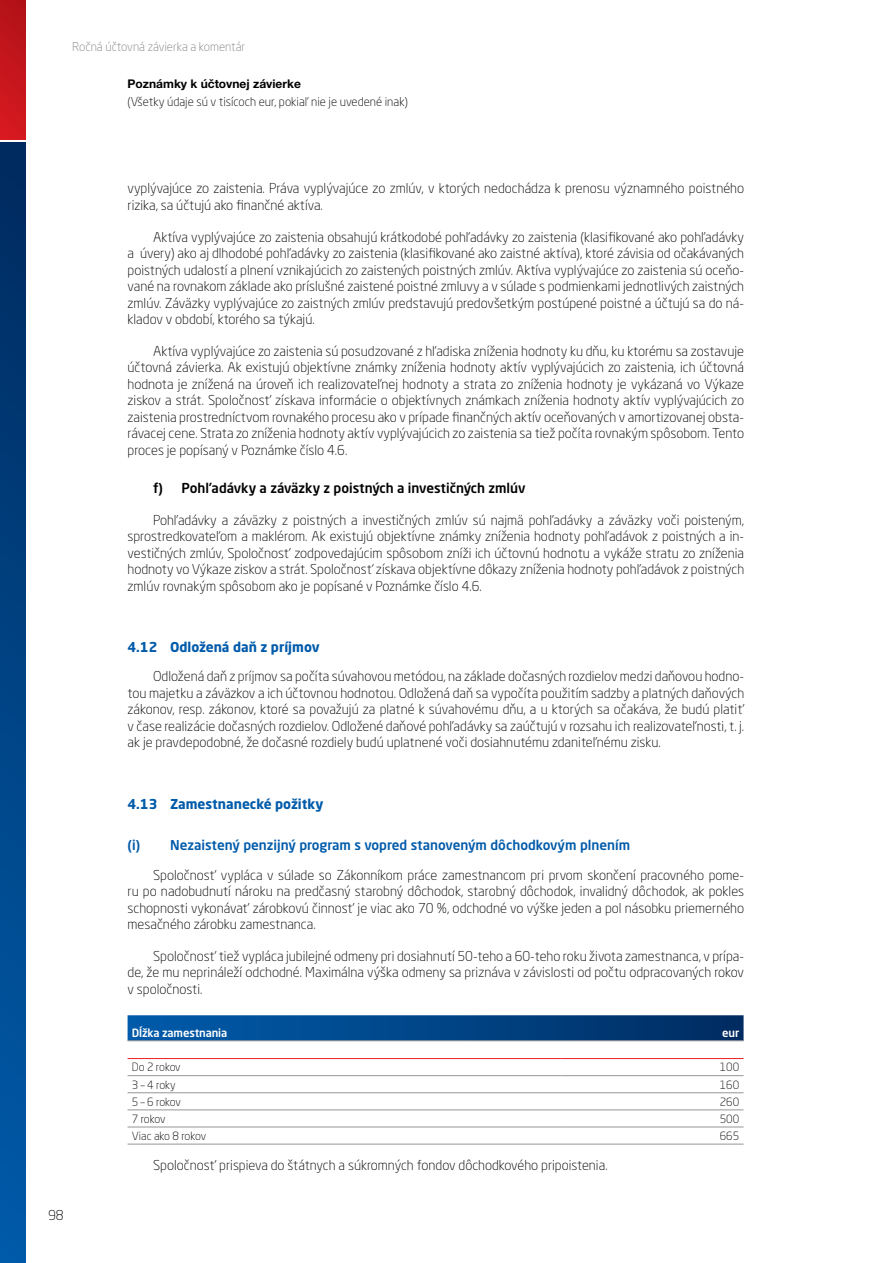
<style>
.page{position:relative;width:893px;height:1263px;background:#fff}
.page>*{position:absolute;margin:0;border:0;box-sizing:border-box;transform-origin:0 0}
.UZ-text_SK{font:300 13.5px/16.5px "Neo Sans W1 G";color:#000;text-align:justify}
.UZ-Podnadpis_SK{font:500 13.5px "Neo Sans W1 G";color:#005baa}
.UZ-podnadpis_-_2{font:500 13.5px "Neo Sans W1 G";color:#000}
.UZ-Nadpis_SK{font:700 13.5px "Neo Sans W1 G";color:#005baa}
.t1{font:300 12px "Neo Sans W1 G";color:#000}
.t2{font:300 12px "Neo Sans W1 G";color:#808285}
.t3{font:700 12px "Helvetica Neue LT Pro";color:#000}
.tabulka_text_SK{font:300 11.25px "Neo Sans W1 G";color:#000}
.tabulka_text_SK-2{font:500 11.25px "Neo Sans W1 G";letter-spacing:-.01em;color:#fff}
</style>
<div class="page">
<div style="left:0;top:0;width:26px;height:139px;background:linear-gradient(to bottom,#b21217,#d71921)"></div>
<div style="left:0;top:142px;width:26px;height:1121px;background:linear-gradient(to bottom,#002b5f,#005baa)"></div>
<svg style="left:128px;top:1015px;width:616px;height:25px;background:#034687"></svg>
<hr style="left:128px;top:1075px;width:433px;height:1px;background:#939598">
<hr style="left:561px;top:1075px;width:183px;height:1px;background:#939598">
<hr style="left:128px;top:1092px;width:433px;height:1px;background:#939598">
<hr style="left:561px;top:1092px;width:183px;height:1px;background:#939598">
<hr style="left:128px;top:1109px;width:433px;height:1px;background:#939598">
<hr style="left:561px;top:1109px;width:183px;height:1px;background:#939598">
<hr style="left:128px;top:1127px;width:433px;height:1px;background:#939598">
<hr style="left:561px;top:1127px;width:183px;height:1px;background:#939598">
<hr style="left:128px;top:1144px;width:433px;height:1px;background:#939598">
<hr style="left:561px;top:1144px;width:183px;height:1px;background:#939598">
<hr style="left:128px;top:1040px;width:433px;height:1px;background:#939598">
<hr style="left:561px;top:1040px;width:183px;height:1px;background:#939598">
<hr style="left:128px;top:1058px;width:433px;height:1px;background:#ed1d24">
<hr style="left:561px;top:1058px;width:183px;height:1px;background:#ed1d24">
<p class="t2" style="left:72px;top:39px;width:175px">Ročná účtovná závierka a komentár</p>
<p class="t3" style="left:128px;top:76px;width:175px">Poznámky k účtovnej závierke</p>
<p class="t1" style="left:128px;top:94px;width:282px">(Všetky údaje sú v tisícoch eur, pokiaľ nie je uvedené inak)</p>
<p class="UZ-text_SK" style="left:48px;top:1207px;width:17px">98</p>
<p class="UZ-text_SK" style="left:128px;top:180px;width:618px">vyplývajúce zo zaistenia. Práva vyplývajúce zo zmlúv, v ktorých nedochádza k prenosu významného poistného rizika, sa účtujú ako finančné aktíva.</p>
<p class="UZ-text_SK" style="left:128px;top:228px;width:618px;text-indent:26px">Aktíva vyplývajúce zo zaistenia obsahujú krátkodobé pohľadávky zo zaistenia (klasifikované ako pohľadávky a úvery) ako aj dlhodobé pohľadávky zo zaistenia (klasifikované ako zaistné aktíva), ktoré závisia od očakávaných poistných udalostí a plnení vznikajúcich zo zaistených poistných zmlúv. Aktíva vyplývajúce zo zaistenia sú oceňo&shy;vané na rovnakom základe ako príslušné zaistené poistné zmluvy a v súlade s podmienkami jednotlivých zaistných zmlúv. Záväzky vyplývajúce zo zaistných zmlúv predstavujú predovšetkým postúpené poistné a účtujú sa do ná&shy;kladov v období, ktorého sa týkajú.</p>
<p class="UZ-text_SK" style="left:128px;top:342px;width:618px;text-indent:26px">Aktíva vyplývajúce zo zaistenia sú posudzované z hľadiska zníženia hodnoty ku dňu, ku ktorému sa zostavuje účtovná závierka. Ak existujú objektívne známky zníženia hodnoty aktív vyplývajúcich zo zaistenia, ich účtovná hodnota je znížená na úroveň ich realizovateľnej hodnoty a strata zo zníženia hodnoty je vykázaná vo Výkaze ziskov a strát. Spoločnosť získava informácie o objektívnych známkach zníženia hodnoty aktív vyplývajúcich zo zaistenia prostredníctvom rovnakého procesu ako v prípade finančných aktív oceňovaných v amortizovanej obsta&shy;rávacej cene. Strata zo zníženia hodnoty aktív vyplývajúcich zo zaistenia sa tiež počíta rovnakým spôsobom. Tento proces je popísaný v Poznámke číslo 4.6.</p>
<p class="UZ-podnadpis_-_2" style="left:153px;top:479px;width:374px">f) Pohľadávky a záväzky z poistných a investičných zmlúv</p>
<p class="UZ-text_SK" style="left:128px;top:511px;width:618px;text-indent:26px">Pohľadávky a záväzky z poistných a investičných zmlúv sú najmä pohľadávky a záväzky voči poisteným, sprostredkovateľom a maklérom. Ak existujú objektívne známky zníženia hodnoty pohľadávok z poistných a in&shy;vestičných zmlúv, Spoločnosť zodpovedajúcim spôsobom zníži ich účtovnú hodnotu a vykáže stratu zo zníženia hodnoty vo Výkaze ziskov a strát. Spoločnosť získava objektívne dôkazy zníženia hodnoty pohľadávok z poistných zmlúv rovnakým spôsobom ako je popísané v Poznámke číslo 4.6.</p>
<p class="UZ-Nadpis_SK" style="left:128px;top:638px;width:194px">4.12 Odložená daň z príjmov</p>
<p class="UZ-text_SK" style="left:128px;top:668px;width:618px;text-indent:26px">Odložená daň z príjmov sa počíta súvahovou metódou, na základe dočasných rozdielov medzi daňovou hodno&shy;tou majetku a záväzkov a ich účtovnou hodnotou. Odložená daň sa vypočíta použitím sadzby a platných daňových zákonov, resp. zákonov, ktoré sa považujú za platné k súvahovému dňu, a u ktorých sa očakáva, že budú platiť v čase realizácie dočasných rozdielov. Odložené daňové pohľadávky sa zaúčtujú v rozsahu ich realizovateľnosti, t. j. ak je pravdepodobné, že dočasné rozdiely budú uplatnené voči dosiahnutému zdaniteľnému zisku.</p>
<p class="UZ-Nadpis_SK" style="left:128px;top:795px;width:197px">4.13 Zamestnanecké požitky</p>
<p class="UZ-Podnadpis_SK" style="left:128px;top:837px;width:504px">(i) Nezaistený penzijný program s vopred stanoveným dôchodkovým plnením</p>
<p class="UZ-text_SK" style="left:128px;top:866px;width:618px;text-indent:26px">Spoločnosť vypláca v súlade so Zákonníkom práce zamestnancom pri prvom skončení pracovného pome&shy;ru po nadobudnutí nároku na predčasný starobný dôchodok, starobný dôchodok, invalidný dôchodok, ak pokles schopnosti vykonávať zárobkovú činnosť je viac ako 70 %, odchodné vo výške jeden a pol násobku priemerného mesačného zárobku zamestnanca.</p>
<p class="UZ-text_SK" style="left:128px;top:947px;width:618px;text-indent:26px">Spoločnosť tiež vypláca jubilejné odmeny pri dosiahnutí 50-teho a 60-teho roku života zamestnanca, v prípa&shy;de, že mu neprináleží odchodné. Maximálna výška odmeny sa priznáva v závislosti od počtu odpracovaných rokov v spoločnosti.</p>
<p class="tabulka_text_SK-2" style="left:132px;top:1025px;width:97px">Dĺžka zamestnania</p>
<p class="tabulka_text_SK-2" style="left:722px;top:1025px;width:19px">eur</p>
<p class="tabulka_text_SK" style="left:132px;top:1060px;width:50px">Do 2 rokov</p>
<p class="tabulka_text_SK" style="left:720px;top:1060px;width:21px">100</p>
<p class="tabulka_text_SK" style="left:132px;top:1077px;width:45px">3 – 4 roky</p>
<p class="tabulka_text_SK" style="left:720px;top:1077px;width:21px">160</p>
<p class="tabulka_text_SK" style="left:132px;top:1094px;width:51px">5 – 6 rokov</p>
<p class="tabulka_text_SK" style="left:720px;top:1094px;width:21px">260</p>
<p class="tabulka_text_SK" style="left:132px;top:1112px;width:35px">7 rokov</p>
<p class="tabulka_text_SK" style="left:720px;top:1112px;width:21px">500</p>
<p class="tabulka_text_SK" style="left:132px;top:1129px;width:76px">Viac ako 8 rokov</p>
<p class="tabulka_text_SK" style="left:720px;top:1129px;width:21px">665</p>
<p class="UZ-text_SK" style="left:153px;top:1157px;width:456px">Spoločnosť prispieva do štátnych a súkromných fondov dôchodkového pripoistenia.</p>
</div>
